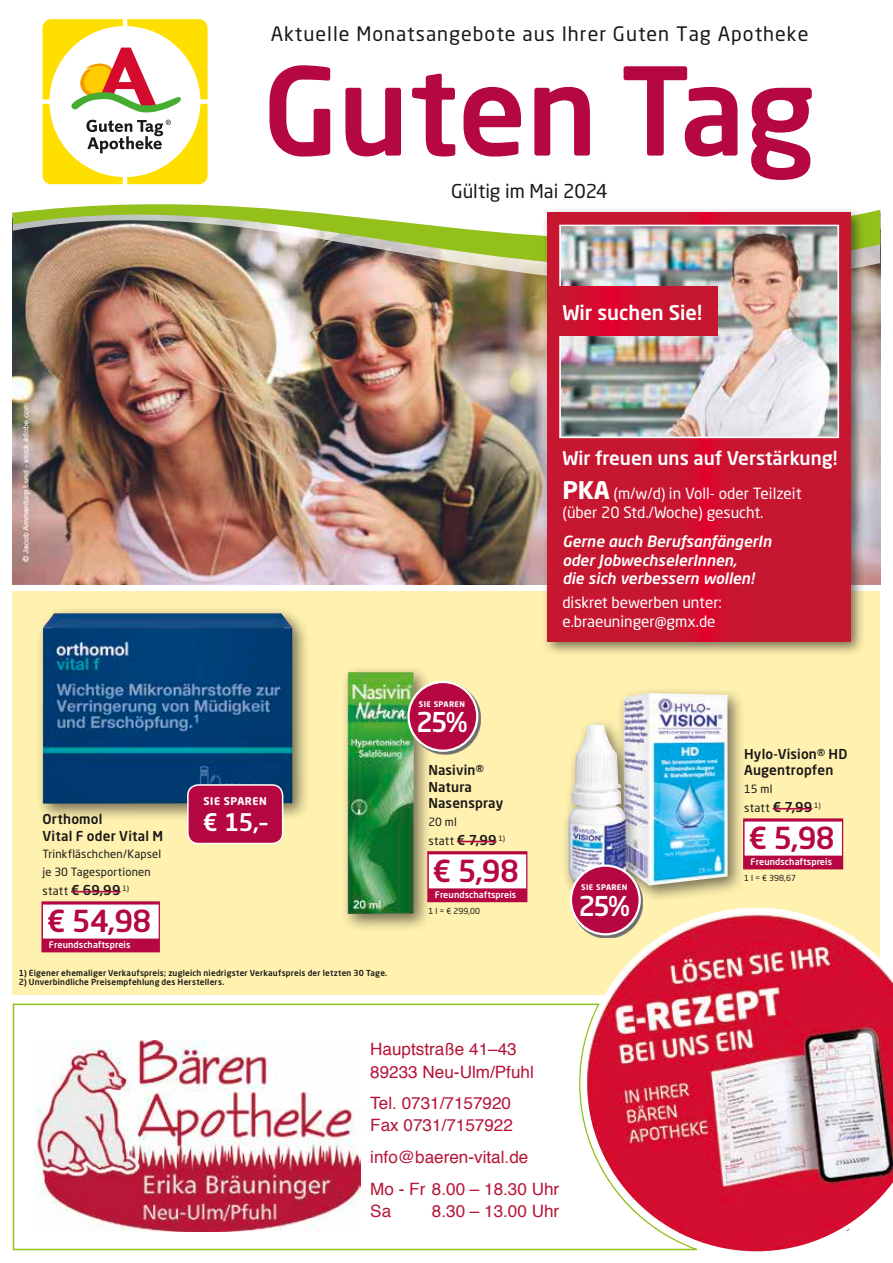
<style>
.page{position:relative;width:893px;height:1263px;background:#fff}
.page>*{position:absolute;margin:0;border:0;box-sizing:border-box;transform-origin:0 0}
.t1{font:500 120.15px "Neo Sans Pro";letter-spacing:-.005em;color:#b50843}
._04_Angebotspreis{font:500 30px "Neo Sans Pro";letter-spacing:-.025em;color:#b50843}
.Prozente{font:500 27px "Neo Sans Pro";color:#fff}
.t2{font:500 24px "Neo Sans Pro";color:#fff}
.t3{font:500 19.95px "Neo Sans Pro";color:#fff}
.t4{font:19.65px "Neo Sans Pro";letter-spacing:.05em;color:#1a1918}
.t5{font:18.9px "Neo Sans Pro";color:#1a1918}
.t6{font:500 18.75px "Neo Sans Pro";color:#fff}
.t7{font:16.95px/22px "Helvetica";color:#b71537}
.t8{font:15.3px/18.8px "Neo Sans Pro";color:#fff}
.t9{font:italic 500 15.3px "Neo Sans Pro";color:#fff}
._01_Artikel{font:500 13.5px/16.5px "Neo Sans Pro";letter-spacing:.01em;color:#1a1918}
._03_statt_Preis{font:500 13.5px "Neo Sans Pro";color:#1a1918}
._03_statt_Preis-2{font:11.55px "Neo Sans Pro";letter-spacing:.025em;color:#1a1918}
._02_Text{font:11.25px "Neo Sans Pro";letter-spacing:.015em;color:#1a1918}
.t10{font:700 10.5px "Neo Sans Pro";letter-spacing:.05em;color:#fff}
._07_T_Wirberaten{font:500 9px "Neo Sans Pro";letter-spacing:.01em;color:#fff}
.t11{font:500 8.25px "Neo Sans Pro";letter-spacing:.025em;color:#1a1918}
._05_Grundpreis{font:8.25px "Neo Sans Pro";color:#1a1918}
.Sparen{font:700 7.65px "Neo Sans Pro";letter-spacing:.05em;color:#fff}
.s1{font-weight:400;font-size:11.55px}
.s2{font-weight:500;font-size:13.5px}
.s3{font-weight:700;font-size:24px}
</style>
<div class="page">
<img style="left:13px;top:322px;width:867px;height:262px">
<div style="left:13px;top:591px;width:867px;height:404px;background:#fff1af"></div>
<img style="left:13px;top:173px;width:867px;height:149px">
<svg style="left:43px;top:19px;width:165px;height:165px"></svg>
<div style="left:542px;top:206px;width:324px;height:451px;background:#1a1918;opacity:.6"></div>
<svg style="left:548px;top:212px;width:302px;height:429px;background:#c81430"></svg>
<img style="left:562px;top:228px;width:274px;height:207px">
<div style="left:559px;top:225px;width:280px;height:213px;border:2px solid #fff"></div>
<svg style="left:550px;top:287px;width:168px;height:49px;background:#cd102f"></svg>
<svg style="left:12px;top:1003px;width:568px;height:248px"></svg>
<img style="left:583px;top:908px;width:310px;height:344px">
<div style="left:561px;top:686px;width:185px;height:220px;background:#1a1918;opacity:.6"></div>
<img style="left:568px;top:693px;width:160px;height:195px">
<div style="left:743px;top:818px;width:100px;height:51px;background:#b50843"></div>
<div style="left:745px;top:821px;width:97px;height:35px;background:#fff"></div>
<hr style="left:773px;top:808px;width:39px;height:1px;background:#b50843">
<svg style="left:572px;top:866px;width:71px;height:72px"></svg>
<div style="left:571px;top:865px;width:69px;height:69px;background:#b50843;border-radius:50%"></div>
<div style="left:570px;top:864px;width:71px;height:71px;border:2px solid #fff;border-radius:50%"></div>
<div style="left:340px;top:665px;width:92px;height:267px;background:#1a1918;opacity:.6"></div>
<img style="left:348px;top:672px;width:66px;height:242px">
<div style="left:427px;top:851px;width:100px;height:51px;background:#b50843"></div>
<div style="left:429px;top:854px;width:97px;height:34px;background:#fff"></div>
<hr style="left:457px;top:841px;width:40px;height:1px;background:#b50843">
<svg style="left:409px;top:683px;width:72px;height:71px"></svg>
<div style="left:408px;top:682px;width:69px;height:69px;background:#b50843;border-radius:50%"></div>
<div style="left:407px;top:681px;width:71px;height:71px;border:2px solid #fff;border-radius:50%"></div>
<div style="left:35px;top:606px;width:276px;height:216px;background:#1a1918;opacity:.6"></div>
<img style="left:43px;top:613px;width:249px;height:191px">
<div style="left:41px;top:901px;width:119px;height:51px;background:#b50843"></div>
<div style="left:43px;top:904px;width:116px;height:34px;background:#fff"></div>
<hr style="left:71px;top:891px;width:50px;height:1px;background:#b50843">
<div style="left:188px;top:785px;width:95px;height:58px;background:#b50843;border-radius:11px"></div>
<div style="left:187px;top:784px;width:96px;height:60px;border:2px solid #fff;border-radius:11px"></div>
<p class="t4" style="left:271px;top:21px;width:539px">Aktuelle Monatsangebote aus Ihrer Guten Tag Apotheke</p>
<p class="t1" style="left:263px;top:35px;width:554px">Guten Tag</p>
<p class="t5" style="left:451px;top:179px;width:158px">Gültig im Mai 2024</p>
<p class="t3" style="left:562px;top:300px;width:141px">Wir suchen Sie!</p>
<p class="_01_Artikel" style="left:43px;top:811px;width:122px">Orthomol<br>Vital F oder Vital M</p>
<p class="_02_Text" style="left:43px;top:847px;width:120px">Trinkfläschchen/Kapsel</p>
<p class="_02_Text" style="left:43px;top:865px;width:110px">je 30 Tagesportionen</p>
<p class="_03_statt_Preis" style="left:43px;top:882px;width:88px"><span class="s1">statt</span> € 69,99 <sup>1)</sup></p>
<p class="_04_Angebotspreis" style="left:47px;top:902px;width:106px">€ 54,98</p>
<p class="_07_T_Wirberaten" style="left:49px;top:939px;width:83px">Freundschaftspreis</p>
<p class="t10" style="left:204px;top:794px;width:65px">SIE SPAREN</p>
<p class="t2" style="left:203px;top:807px;width:66px">€ 15,–</p>
<p class="t11" style="left:19px;top:968px;width:370px">1) Eigener ehemaliger Verkaufspreis; zugleich niedrigster Verkaufspreis der letzten 30 Tage.</p>
<p class="t11" style="left:19px;top:977px;width:207px">2) Unverbindliche Preisempfehlung des Herstellers.</p>
<p class="Sparen" style="left:419px;top:699px;width:47px">SIE SPAREN</p>
<p class="Prozente" style="left:416px;top:705px;width:53px">25%</p>
<p class="_01_Artikel" style="left:428px;top:762px;width:76px">Nasivin®<br>Natura<br>Nasenspray</p>
<p class="_02_Text" style="left:428px;top:815px;width:30px">20 ml</p>
<p class="_03_statt_Preis-2" style="left:428px;top:834px;width:78px">statt <span class="s2">€ 7,99</span> <sup>1)</sup></p>
<p class="_04_Angebotspreis" style="left:433px;top:852px;width:88px">€ 5,98</p>
<p class="_07_T_Wirberaten" style="left:435px;top:889px;width:83px">Freundschaftspreis</p>
<p class="_05_Grundpreis" style="left:428px;top:906px;width:53px">1 l = € 299,00</p>
<p class="t6" style="left:562px;top:446px;width:277px">Wir freuen uns auf Verstärkung!</p>
<p class="t8" style="left:562px;top:484px;width:241px"><span class="s3">PKA</span> (m/w/d) in Voll- oder Teilzeit (über 20 Std./Woche) gesucht.</p>
<p class="t9" style="left:562px;top:532px;width:211px">Gerne auch BerufsanfängerIn</p>
<p class="t9" style="left:562px;top:550px;width:176px">oder JobwechselerInnen,</p>
<p class="t9" style="left:562px;top:569px;width:193px">die sich verbessern wollen!</p>
<p class="t8" style="left:562px;top:593px;width:161px">diskret bewerben unter: e.braeuninger@gmx.de</p>
<p class="Sparen" style="left:581px;top:882px;width:47px">SIE SPAREN</p>
<p class="Prozente" style="left:578px;top:889px;width:53px">25%</p>
<p class="_01_Artikel" style="left:744px;top:745px;width:105px">Hylo-Vision® HD<br>Augentropfen</p>
<p class="_02_Text" style="left:744px;top:782px;width:30px">15 ml</p>
<p class="_03_statt_Preis-2" style="left:744px;top:801px;width:78px">statt <span class="s2">€ 7,99</span> <sup>1)</sup></p>
<p class="_04_Angebotspreis" style="left:748px;top:819px;width:88px">€ 5,98</p>
<p class="_07_T_Wirberaten" style="left:750px;top:856px;width:83px">Freundschaftspreis</p>
<p class="_05_Grundpreis" style="left:744px;top:873px;width:53px">1 l = € 398,67</p>
<p class="t7" style="left:370px;top:1039px;width:165px">Hauptstraße 41–43<br>89233 Neu-Ulm/Pfuhl</p>
<p class="t7" style="left:370px;top:1093px;width:144px">Tel. 0731/7157920<br>Fax 0731/7157922</p>
<p class="t7" style="left:370px;top:1142px;width:191px;line-height:31.8px">info@baeren-vital.de<br>Mo - Fr 8.00 – 18.30 Uhr</p>
<p class="t7" style="left:370px;top:1200px;width:22px">Sa</p>
<p class="t7" style="left:432px;top:1200px;width:129px">8.30 – 13.00 Uhr</p>
</div>
